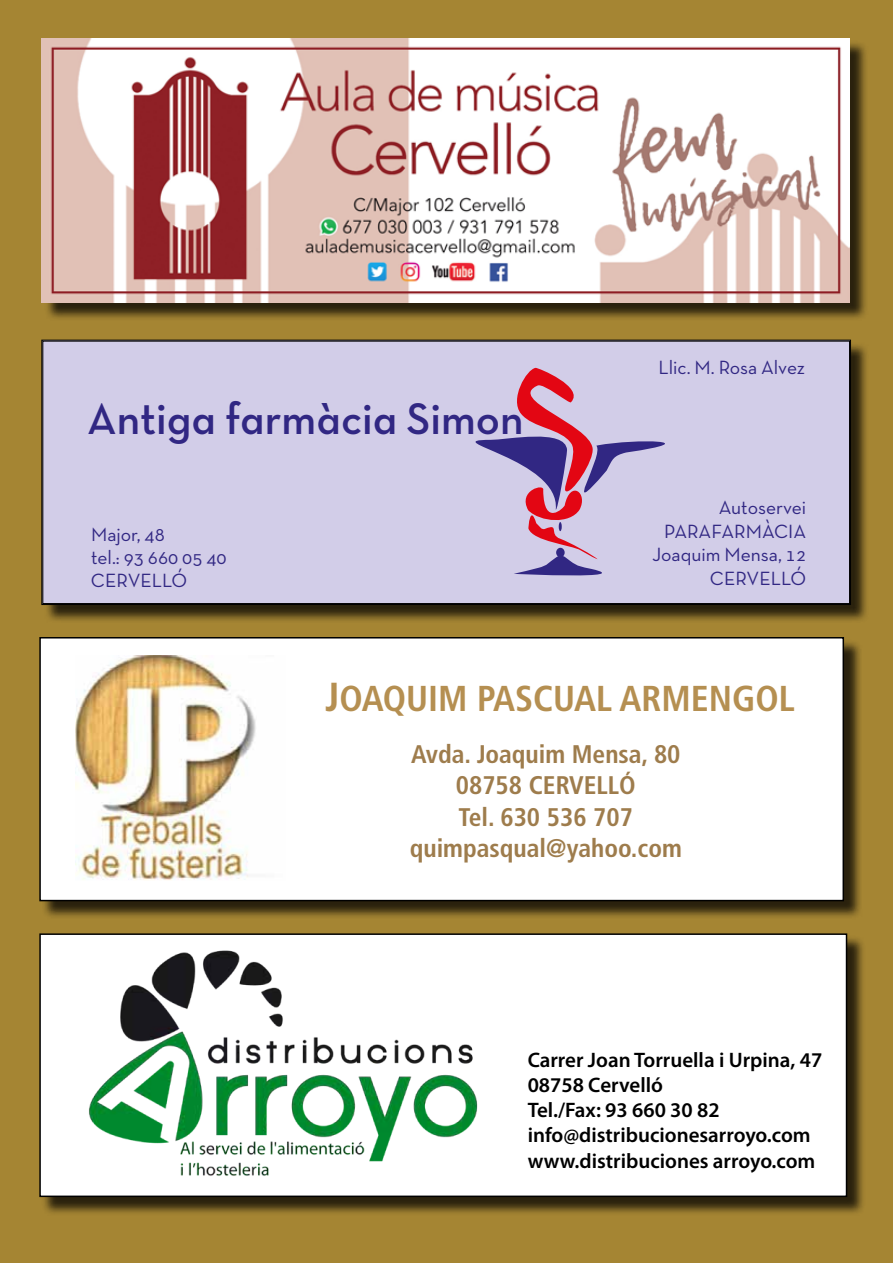
<style>
.page{position:relative;width:893px;height:1263px;background:#a58533}
.page>*{position:absolute;margin:0;border:0;box-sizing:border-box;transform-origin:0 0}
.t1{font:45px "Neutra Text TF Demi Alt";color:#312783}
.t2{font:700 condensed 36px "Frutiger LT Std";color:#b58f51}
.t3{font:700 condensed 25.5px/31.5px "Frutiger LT Std";color:#9e7c4c;text-align:center}
.t4{font:600 21px/25.2px "Myriad Pro";color:#000}
.t5{font:19.5px/23.4px "Neutra Text TF";color:#312783}
.s1{font-size:40.5px}
</style>
<div class="page">
<div style="left:44px;top:41px;width:824px;height:280px;background:#000;opacity:.75"></div>
<img style="left:41px;top:38px;width:809px;height:264px">
<div style="left:44px;top:342px;width:825px;height:281px;background:#000;opacity:.75"></div>
<div style="left:41px;top:339px;width:810px;height:266px;background:#d2cde8"></div>
<div style="left:43px;top:341px;width:807px;height:263px;border:1px solid #000"></div>
<svg style="left:433px;top:367px;width:278px;height:212px;background:#c7b2d1"></svg>
<div style="left:556px;top:548px;width:9px;height:9px;background:#312783;border-radius:50%"></div>
<div style="left:42px;top:936px;width:824px;height:280px;background:#000;opacity:.75"></div>
<div style="left:42px;top:936px;width:802px;height:258px;background:#fff"></div>
<img style="left:82px;top:941px;width:402px;height:253px">
<div style="left:39px;top:933px;width:808px;height:264px;border:2px solid #000"></div>
<div style="left:42px;top:639px;width:820px;height:281px;background:#000;opacity:.75"></div>
<div style="left:40px;top:638px;width:803px;height:262px;background:#fff"></div>
<div style="left:39px;top:637px;width:805px;height:264px;border:2px solid #000"></div>
<img style="left:75px;top:655px;width:181px;height:225px">
<h1 class="t1" style="left:87px;top:391px;width:438px">Antiga farmàcia Simon</h1>
<p class="t5" style="left:91px;top:522px;width:137px">Major, 48<br>tel.: 93 660 05 40<br>CERVELLÓ</p>
<p class="t5" style="left:658px;top:355px;width:148px">Llic. M. Rosa Alvez</p>
<p class="t5" style="left:652px;top:496px;width:155px;text-align:right">Autoservei<br>PARAFARMÀCIA<br>Joaquim Mensa, 12<br>CERVELLÓ</p>
<h2 class="t2" style="left:325px;top:677px;width:471px"><span class="s1">J</span>OAQUIM PASCUAL ARMENGOL</h2>
<p class="t3" style="left:410px;top:738px;width:274px">Avda. Joaquim Mensa, 80<br>08758 CERVELLÓ<br>Tel. 630 536 707 quimpasqual@yahoo.com</p>
<p class="t4" style="left:528px;top:1046px;width:296px">Carrer Joan Torruella i Urpina, 47<br>08758 Cervelló<br>Tel./Fax: 93 660 30 82 info@distribucionesarroyo.com www.distribuciones arroyo.com</p>
</div>
